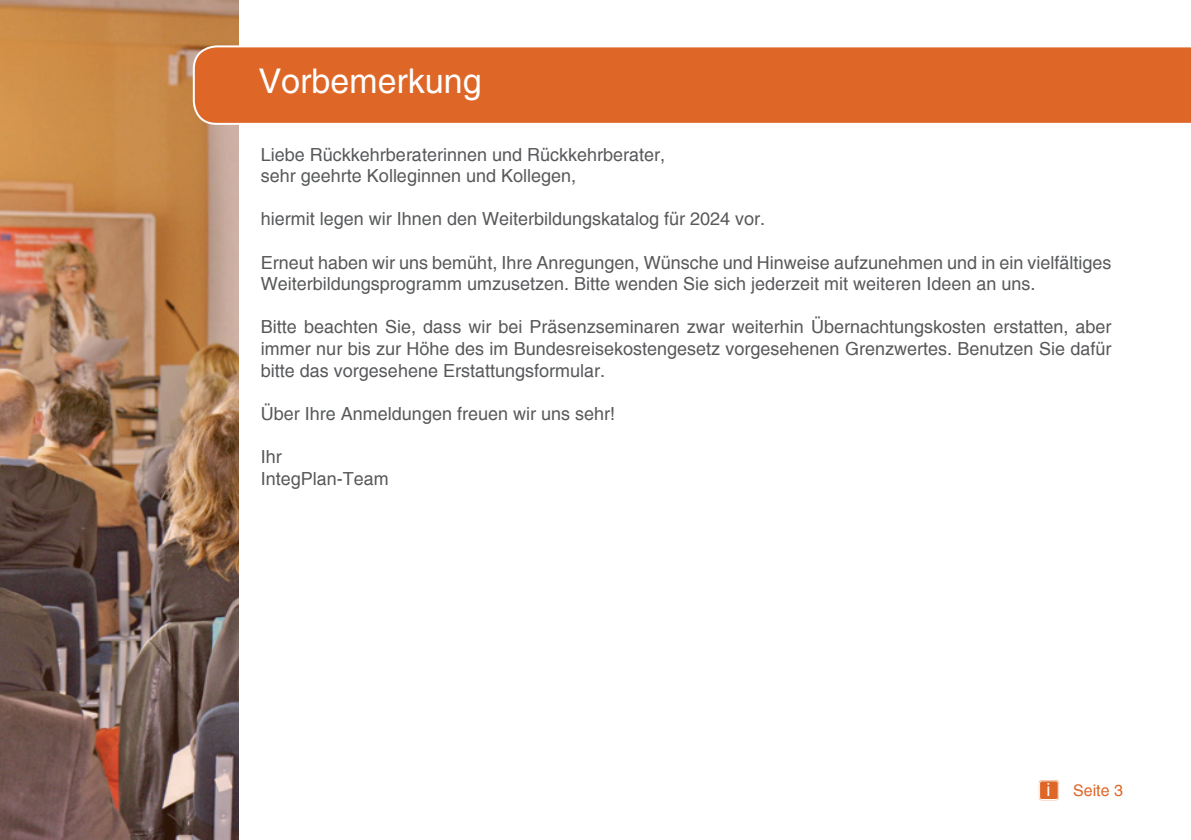
<style>
.page{position:relative;width:1191px;height:840px;background:#fff}
.page>*{position:absolute;margin:0;border:0;box-sizing:border-box;transform-origin:0 0}
.t1{font:34px "Helvetica";color:#fff}
.t2{font:18px/21.6px "Helvetica";color:#57585a}
.t3{font:18px "Helvetica";color:#fff}
.t4{font:16px "Helvetica";color:#de6627}
</style>
<div class="page">
<div style="left:1038px;top:779px;width:21px;height:21px;background:#de6627;border-radius:3px"></div>
<div style="left:1037px;top:778px;width:23px;height:23px;border:1px solid #fff;border-radius:4px"></div>
<div style="left:1039px;top:780px;width:19px;height:19px;border:1px solid #fff;border-radius:2px"></div>
<img style="left:0;top:0;width:238px;height:839px">
<svg style="left:193px;top:45px;width:998px;height:80px"></svg>
<h1 class="t1" style="left:259px;top:60px;width:224px">Vorbemerkung</h1>
<p class="t2" style="left:261px;top:144px;width:406px">Liebe Rückkehrberaterinnen und Rückkehrberater, sehr geehrte Kolleginnen und Kollegen,</p>
<p class="t2" style="left:261px;top:209px;width:506px">hiermit legen wir Ihnen den Weiterbildungskatalog für 2024 vor.</p>
<p class="t2" style="left:261px;top:252px;width:852px">Erneut haben wir uns bemüht, Ihre Anregungen, Wünsche und Hinweise aufzunehmen und in ein vielfältiges<br>Weiterbildungsprogramm umzusetzen. Bitte wenden Sie sich jederzeit mit weiteren Ideen an uns.</p>
<p class="t2" style="left:261px;top:317px;width:852px;text-align:justify">Bitte beachten Sie, dass wir bei Präsenzseminaren zwar weiterhin Übernachtungskosten erstatten, aber immer nur bis zur Höhe des im Bundesreisekostengesetz vorgesehenen Grenzwertes. Benutzen Sie dafür bitte das vorgesehene Erstattungsformular.</p>
<p class="t2" style="left:261px;top:403px;width:356px">Über Ihre Anmeldungen freuen wir uns sehr!</p>
<p class="t2" style="left:261px;top:446px;width:130px">Ihr<br>IntegPlan-Team</p>
<p class="t3" style="left:1046px;top:778px;width:5px">i</p>
<p class="t4" style="left:1073px;top:780px;width:51px">Seite 3</p>
</div>
